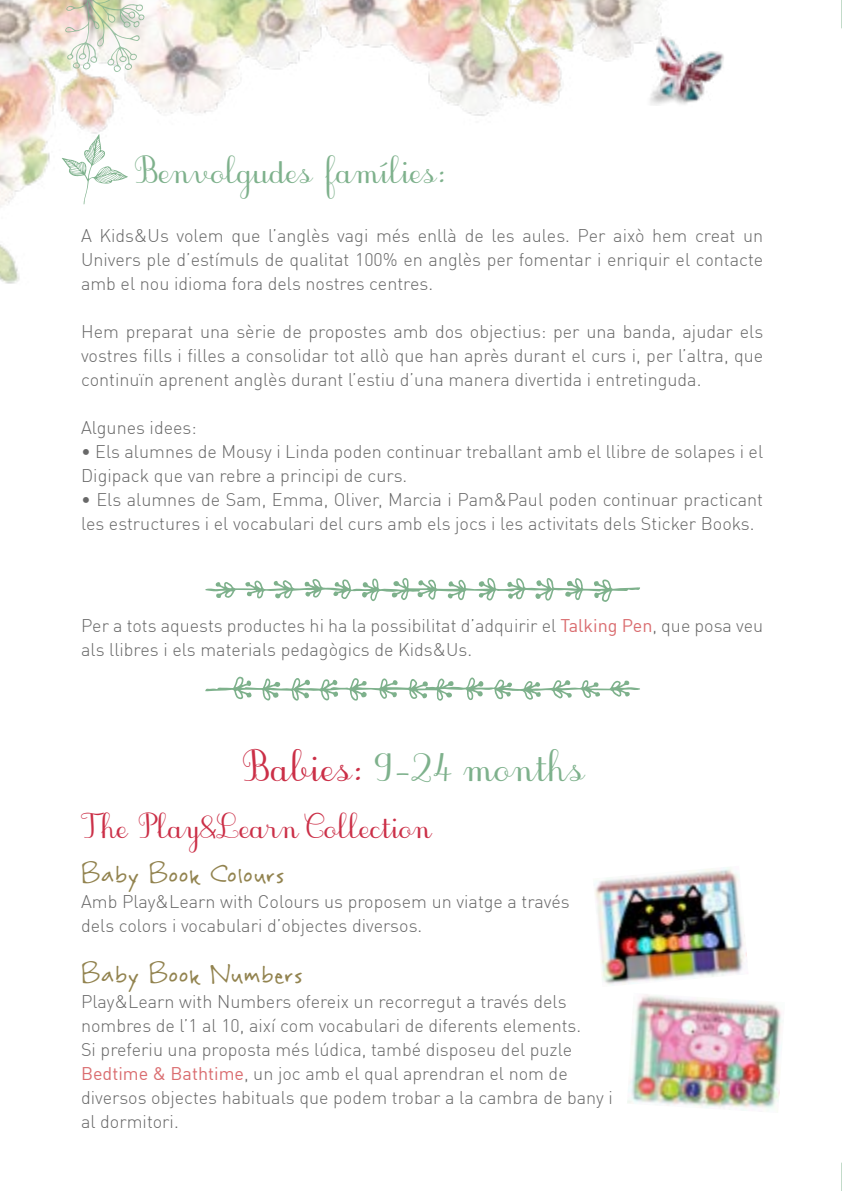
<style>
.page{position:relative;width:842px;height:1191px;background:#fff}
.page>*{position:absolute;margin:0;border:0;box-sizing:border-box;transform-origin:0 0}
.t1{font:32px "Rabiohead";letter-spacing:.01em;color:#92834f}
.t2{font:30px "JB Cursive V3 Medium";letter-spacing:.01em;color:#7eb18c}
.t3{font:26px "JB Cursive V3 Medium";color:#7eb18c}
.t4{font:24px "JB Cursive V3 Medium";color:#cb2f47}
.t5{font:300 18px/24px "DIN Offc Pro";color:#686868}
.s1{font-weight:400;color:#da6d70}
.s2{color:#cb2f47}
</style>
<div class="page">
<img style="left:0;top:0;width:842px;height:284px">
<img style="left:634px;top:35px;width:100px;height:75px">
<svg style="left:62px;top:134px;width:66px;height:70px"></svg>
<svg style="left:205px;top:578px;width:435px;height:24px"></svg>
<svg style="left:205px;top:676px;width:435px;height:25px"></svg>
<svg style="left:65px;top:0;width:80px;height:72px"></svg>
<img style="left:594px;top:867px;width:154px;height:119px">
<img style="left:627px;top:994px;width:155px;height:117px">
<svg style="left:841px;top:0;width:1px;height:28px"></svg>
<svg style="left:841px;top:1162px;width:1px;height:29px"></svg>
<h3 class="t3" style="left:135px;top:158px;width:313px">Benvolgudes famílies:</h3>
<p class="t5" style="left:81px;top:222px;width:684px;text-align:justify">A Kids&amp;Us volem que l’anglès vagi més enllà de les aules. Per això hem creat un Univers ple d’estímuls de qualitat 100% en anglès per fomentar i enriquir el contacte amb el nou idioma fora dels nostres centres.</p>
<p class="t5" style="left:81px;top:318px;width:684px;text-align:justify">Hem preparat una sèrie de propostes amb dos objectius: per una banda, ajudar els vostres fills i filles a consolidar tot allò que han après durant el curs i, per l’altra, que continuïn aprenent anglès durant l’estiu d’una manera divertida i entretinguda.</p>
<p class="t5" style="left:81px;top:414px;width:117px">Algunes idees:</p>
<p class="t5" style="left:81px;top:438px;width:684px">• Els alumnes de Mousy i Linda poden continuar treballant amb el llibre de solapes i el<br>Digipack que van rebre a principi de curs.</p>
<p class="t5" style="left:81px;top:486px;width:683px">• Els alumnes de Sam, Emma, Oliver, Marcia i Pam&amp;Paul poden continuar practicant les estructures i el vocabulari del curs amb els jocs i les activitats dels Sticker Books.</p>
<p class="t5" style="left:81px;top:612px;width:684px">Per a tots aquests productes hi ha la possibilitat d’adquirir el <span class="s1">Talking Pen</span>, que posa veu als llibres i els materials pedagògics de Kids&amp;Us.</p>
<h2 class="t2" style="left:243px;top:753px;width:342px"><span class="s2">Babies:</span> 9-24 months</h2>
<h3 class="t4" style="left:81px;top:816px;width:351px">The P lay&amp;Learn Collection</h3>
<h1 class="t1" style="left:81px;top:854px;width:205px">Baby Book Colours</h1>
<p class="t5" style="left:81px;top:888px;width:490px">Amb Play&amp;Learn with Colours us proposem un viatge a través dels colors i vocabulari d’objectes diversos.</p>
<h1 class="t1" style="left:81px;top:954px;width:223px">Baby Book Numbers</h1>
<p class="t5" style="left:81px;top:988px;width:533px">Play&amp;Learn with Numbers ofereix un recorregut a través dels nombres de l’1 al 10, així com vocabulari de diferents elements.<br>Si preferiu una proposta més lúdica, també disposeu del puzle <span class="s1">Bedtime &amp; Bathtime</span>, un joc amb el qual aprendran el nom de diversos objectes habituals que podem trobar a la cambra de bany i al dormitori.</p>
</div>
